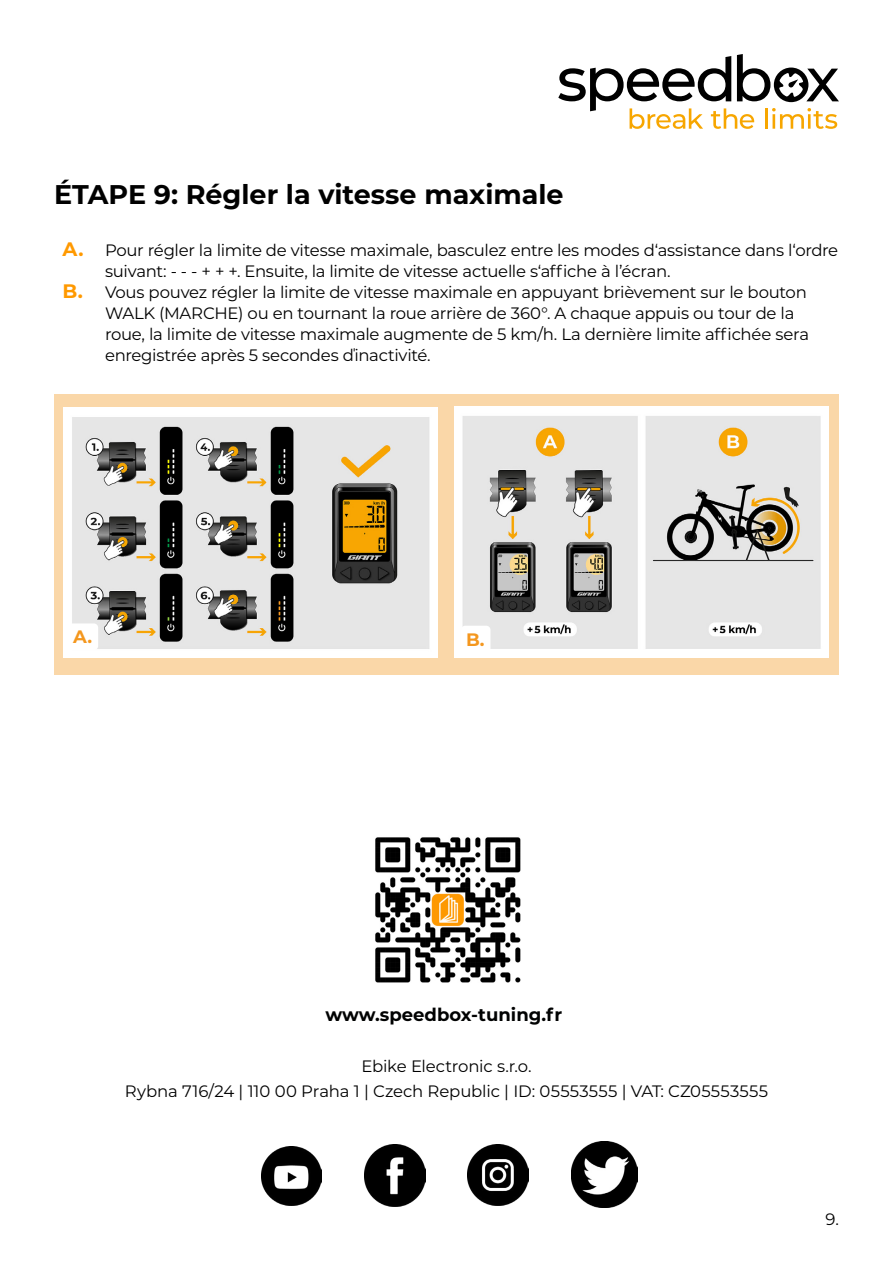
<style>
.page{position:relative;width:893px;height:1263px;background:#fff}
.page>*{position:absolute;margin:0;border:0;box-sizing:border-box;transform-origin:0 0}
.t1{font:700 27px "Montserrat";color:#000}
.t2{font:700 18px "Montserrat";color:#010202}
.t3{font:700 18px "Montserrat";color:#f4971e}
.t4{font:16.5px/25.5px "Montserrat";letter-spacing:-.02em;color:#000;text-align:center}
.s1{font-weight:700;font-size:19.5px;color:#f90}
</style>
<div class="page">
<svg style="left:558px;top:54px;width:281px;height:75px"></svg>
<div style="left:54px;top:394px;width:785px;height:280px;background:#fad7a8"></div>
<img style="left:63px;top:407px;width:375px;height:251px">
<img style="left:454px;top:406px;width:374px;height:251px">
<div style="left:69px;top:623px;width:29px;height:27px;background:#fff;border-radius:4px"></div>
<div style="left:461px;top:626px;width:29px;height:26px;background:#fff;border-radius:4px"></div>
<img style="left:375px;top:837px;width:146px;height:146px">
<img style="left:262px;top:1146px;width:60px;height:60px">
<img style="left:364px;top:1145px;width:62px;height:61px">
<img style="left:468px;top:1144px;width:61px;height:61px">
<img style="left:572px;top:1142px;width:65px;height:65px">
<h1 class="t1" style="left:54px;top:175px;width:511px">ÉTAPE 9: Régler la vitesse maximale</h1>
<p class="t4" style="left:63px;top:237px;width:777px"><span class="s1">A.</span> Pour régler la limite de vitesse maximale, basculez entre les modes d‘assistance dans l‘ordre</p>
<p class="t4" style="left:105px;top:258px;width:567px">suivant: - - - + + +. Ensuite, la limite de vitesse actuelle s‘affiche à l’écran.</p>
<p class="t4" style="left:63px;top:279px;width:746px"><span class="s1">B.</span> Vous pouvez régler la limite de vitesse maximale en appuyant brièvement sur le bouton</p>
<p class="t4" style="left:105px;top:300px;width:691px">WALK (MARCHE) ou en tournant la roue arrière de 360°. A chaque appuis ou tour de la</p>
<p class="t4" style="left:105px;top:321px;width:706px">roue, la limite de vitesse maximale augmente de 5 km/h. La dernière limite affichée sera</p>
<p class="t4" style="left:105px;top:342px;width:327px">enregistrée après 5 secondes ďinactivité.</p>
<p class="t3" style="left:73px;top:624px;width:21px">A.</p>
<p class="t3" style="left:466px;top:626px;width:20px">B.</p>
<p class="t2" style="left:326px;top:1001px;width:238px">www.speedbox-tuning.fr</p>
<p class="t4" style="left:125px;top:1052px;width:645px">Ebike Electronic s.r.o.<br>Rybna 716/24 | 110 00 Praha 1 | Czech Republic | ID: 05553555 | VAT: CZ05553555</p>
<p class="t4" style="left:825px;top:1205px;width:15px">9.</p>
</div>
